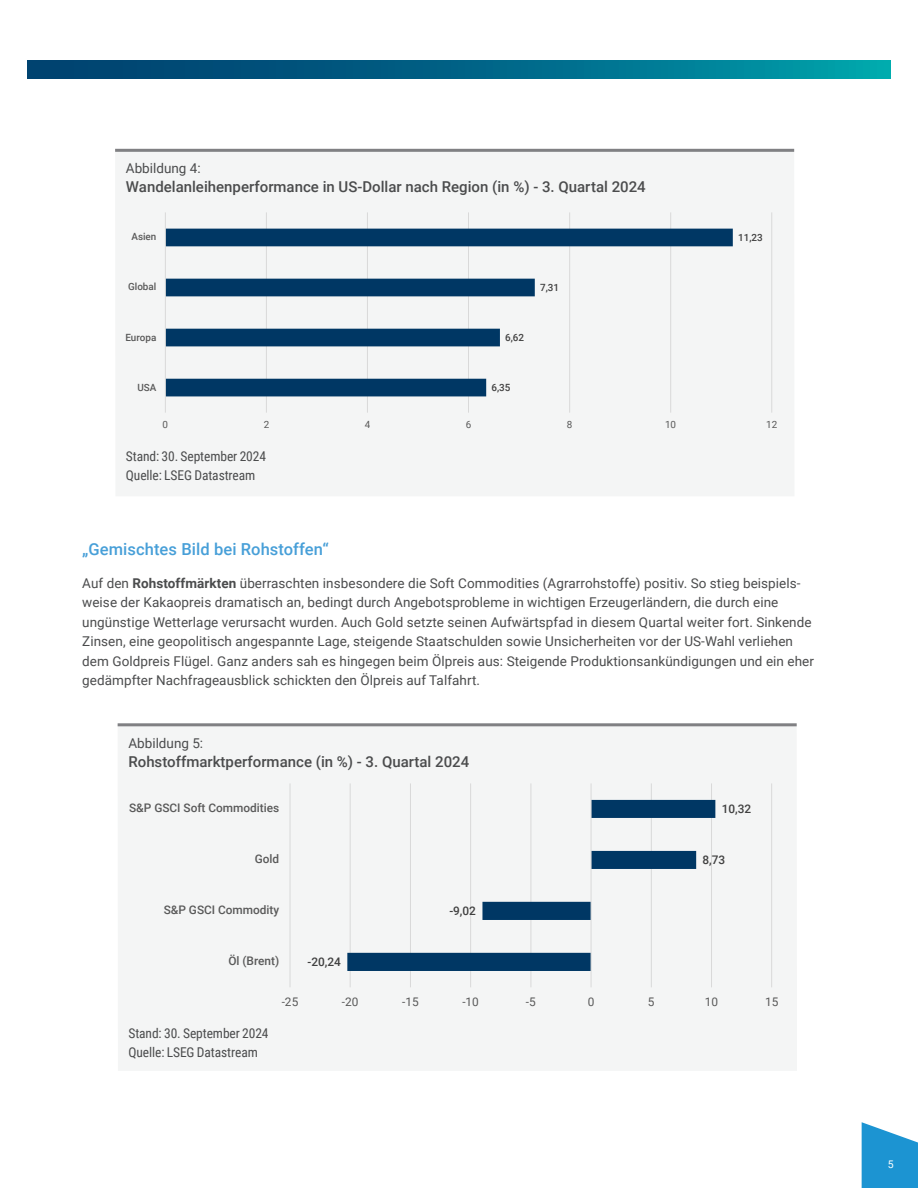
<style>
.page{position:relative;width:918px;height:1188px;background:#fff}
.page>*{position:absolute;margin:0;border:0;box-sizing:border-box;transform-origin:0 0}
.t1{font:500 16.5px "Roboto";letter-spacing:.005em;color:#479fd8}
.t2{font:500 15px "Roboto";color:#4b4c4d}
.t3{font:13.5px/19.5px "Roboto";letter-spacing:.005em;color:#4b4c4d}
.t4{font:13.5px/19.2px "Roboto Condensed";letter-spacing:-.005em;color:#4b4c4d}
.t5{font:500 11.85px "Roboto";letter-spacing:-.005em;color:#595959}
.t6{font:500 11.85px "Roboto";letter-spacing:-.005em;color:#404040}
.t7{font:11.85px "Roboto";letter-spacing:.005em;color:#595959}
.t8{font:10.5px "Roboto";color:#fff}
.t9{font:500 9.9px "Roboto";letter-spacing:-.005em;color:#595959}
.t10{font:500 9.9px "Roboto";letter-spacing:-.005em;color:#404040}
.t11{font:9.9px "Roboto";color:#595959}
.s1{font-weight:700}
</style>
<div class="page">
<svg style="left:862px;top:1122px;width:56px;height:66px"></svg>
<div style="left:0;top:60px;width:891px;height:19px;background:linear-gradient(to right,#003368,#009ca9)"></div>
<div style="left:0;top:0;width:27px;height:1188px;background:#fff"></div>
<div style="left:115px;top:149px;width:679px;height:347px;background:#f4f5f5"></div>
<hr style="left:115px;top:149px;width:679px;height:3px;background:#808083">
<hr style="left:266px;top:212px;width:1px;height:201px;background:#d9d9d9">
<hr style="left:367px;top:212px;width:1px;height:201px;background:#d9d9d9">
<hr style="left:468px;top:212px;width:1px;height:201px;background:#d9d9d9">
<hr style="left:569px;top:212px;width:1px;height:201px;background:#d9d9d9">
<hr style="left:670px;top:212px;width:1px;height:201px;background:#d9d9d9">
<hr style="left:771px;top:212px;width:1px;height:201px;background:#d9d9d9">
<svg style="left:166px;top:229px;width:567px;height:167px"></svg>
<hr style="left:165px;top:212px;width:1px;height:201px;background:#d9d9d9">
<div style="left:118px;top:723px;width:679px;height:348px;background:#f4f5f5"></div>
<hr style="left:118px;top:723px;width:679px;height:3px;background:#808083">
<hr style="left:290px;top:783px;width:1px;height:204px;background:#d9d9d9">
<hr style="left:350px;top:783px;width:1px;height:204px;background:#d9d9d9">
<hr style="left:410px;top:783px;width:1px;height:204px;background:#d9d9d9">
<hr style="left:470px;top:783px;width:1px;height:204px;background:#d9d9d9">
<hr style="left:531px;top:783px;width:1px;height:204px;background:#d9d9d9">
<hr style="left:651px;top:783px;width:1px;height:204px;background:#d9d9d9">
<hr style="left:711px;top:783px;width:1px;height:204px;background:#d9d9d9">
<hr style="left:771px;top:783px;width:1px;height:204px;background:#d9d9d9">
<svg style="left:347px;top:800px;width:368px;height:171px"></svg>
<hr style="left:591px;top:783px;width:1px;height:204px;background:#d9d9d9">
<p class="t3" style="left:126px;top:158px;width:76px">Abbildung 4:</p>
<p class="t2" style="left:126px;top:176px;width:521px">Wandelanleihenperformance in US-Dollar nach Region (in %) - 3. Quartal 2024</p>
<p class="t9" style="left:131px;top:230px;width:26px">Asien</p>
<p class="t9" style="left:128px;top:280px;width:30px">Global</p>
<p class="t10" style="left:540px;top:281px;width:20px">7,31</p>
<p class="t9" style="left:125px;top:330px;width:32px">Europa</p>
<p class="t10" style="left:505px;top:331px;width:20px">6,62</p>
<p class="t9" style="left:137px;top:380px;width:20px">USA</p>
<p class="t10" style="left:492px;top:381px;width:20px">6,35</p>
<p class="t10" style="left:738px;top:230px;width:26px">11,23</p>
<p class="t11" style="left:163px;top:418px;width:7px">0</p>
<p class="t11" style="left:264px;top:418px;width:7px">2</p>
<p class="t11" style="left:365px;top:418px;width:7px">4</p>
<p class="t11" style="left:466px;top:418px;width:7px">6</p>
<p class="t11" style="left:567px;top:418px;width:7px">8</p>
<p class="t11" style="left:665px;top:418px;width:13px">10</p>
<p class="t11" style="left:766px;top:418px;width:13px">12</p>
<p class="t4" style="left:126px;top:446px;width:142px">Stand: 30. September 2024<br>Quelle: LSEG Datastream</p>
<p class="t1" style="left:82px;top:538px;width:248px">„Gemischtes Bild bei Rohstoffen“</p>
<p class="t3" style="left:82px;top:573px;width:733px">Auf den <span class="s1">Rohstoffmärkten</span> überraschten insbesondere die Soft Commodities (Agrarrohstoffe) positiv. So stieg beispiels&shy;weise der Kakaopreis dramatisch an, bedingt durch Angebotsprobleme in wichtigen Erzeugerländern, die durch eine ungünstige Wetterlage verursacht wurden. Auch Gold setzte seinen Aufwärtspfad in diesem Quartal weiter fort. Sinkende Zinsen, eine geopolitisch angespannte Lage, steigende Staatschulden sowie Unsicherheiten vor der US-Wahl verliehen dem Goldpreis Flügel. Ganz anders sah es hingegen beim Ölpreis aus: Steigende Produktionsankündigungen und ein eher gedämpfter Nachfrageausblick schickten den Ölpreis auf Talfahrt.</p>
<p class="t3" style="left:128px;top:733px;width:76px">Abbildung 5:</p>
<p class="t2" style="left:128px;top:751px;width:342px">Rohstoffmarktperformance (in %) - 3. Quartal 2024</p>
<p class="t5" style="left:129px;top:800px;width:152px">S&amp;P GSCI Soft Commodities</p>
<p class="t5" style="left:255px;top:851px;width:26px">Gold</p>
<p class="t5" style="left:164px;top:902px;width:117px">S&amp;P GSCI Commodity</p>
<p class="t5" style="left:228px;top:953px;width:52px">Öl (Brent)</p>
<p class="t6" style="left:308px;top:954px;width:35px">-20,24</p>
<p class="t6" style="left:449px;top:903px;width:28px">-9,02</p>
<p class="t6" style="left:722px;top:801px;width:31px">10,32</p>
<p class="t6" style="left:703px;top:852px;width:24px">8,73</p>
<p class="t4" style="left:128px;top:1023px;width:142px">Stand: 30. September 2024<br>Quelle: LSEG Datastream</p>
<p class="t7" style="left:282px;top:994px;width:18px">-25</p>
<p class="t7" style="left:342px;top:994px;width:18px">-20</p>
<p class="t7" style="left:402px;top:994px;width:18px">-15</p>
<p class="t7" style="left:462px;top:994px;width:18px">-10</p>
<p class="t7" style="left:526px;top:994px;width:11px">-5</p>
<p class="t7" style="left:588px;top:994px;width:8px">0</p>
<p class="t7" style="left:648px;top:994px;width:8px">5</p>
<p class="t7" style="left:705px;top:994px;width:15px">10</p>
<p class="t7" style="left:765px;top:994px;width:15px">15</p>
<p class="t8" style="left:888px;top:1157px;width:7px">5</p>
</div>
